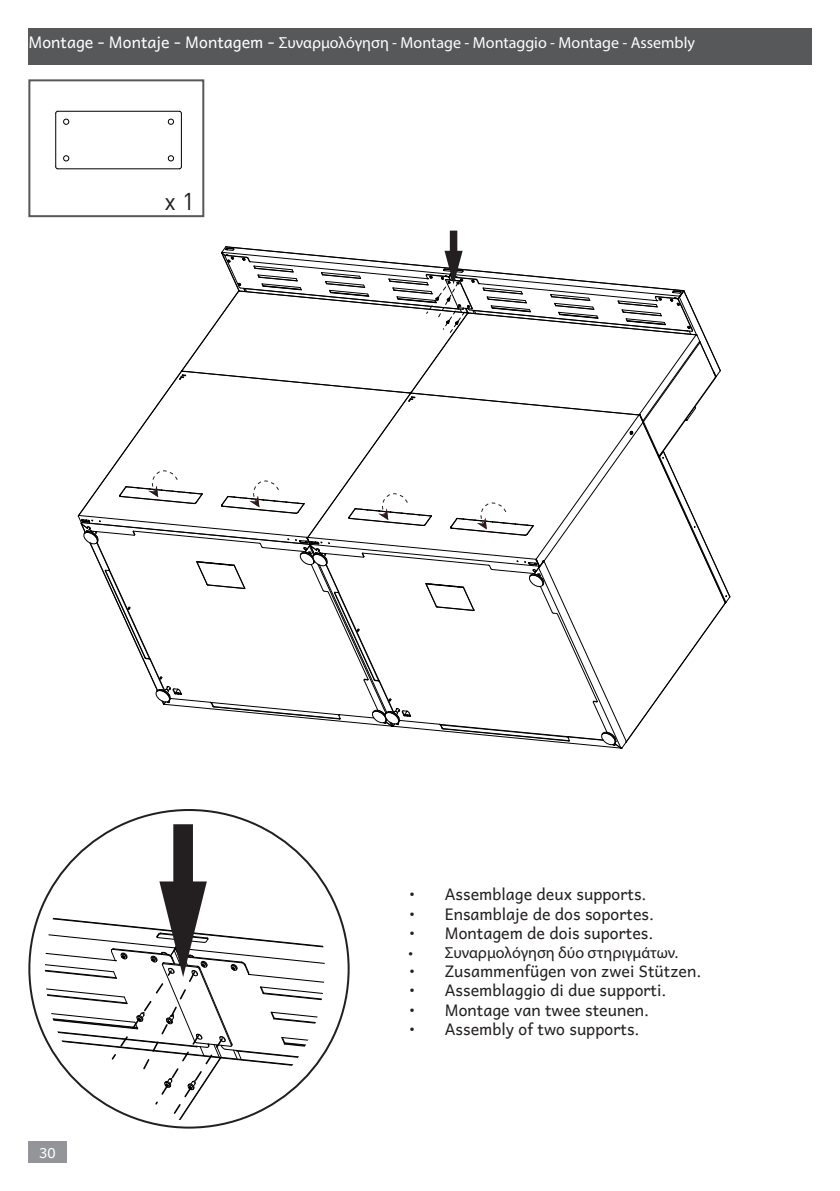
<style>
.page{position:relative;width:840px;height:1191px;background:#fff}
.page>*{position:absolute;margin:0;border:0;box-sizing:border-box;transform-origin:0 0}
.t1{font:24px "DIN Pro";color:#231f20}
.t2{font:16px "Andika";color:#231f20}
.t3{font:16px "Myriad Pro";color:#fff}
.t4{font:16px "Myriad Pro";color:#231f20}
.t5{font:14px "Andika";color:#fff}
.s1{font-family:"Andika"}
</style>
<div class="page">
<div style="left:28px;top:1141px;width:39px;height:21px;background:#939598"></div>
<div style="left:28px;top:28px;width:783px;height:37px;background:#57585a"></div>
<svg style="left:78px;top:231px;width:652px;height:518px"></svg>
<hr style="left:58px;top:168px;width:121px;height:1px;background:#000">
<hr style="left:55px;top:113px;width:1px;height:54px;background:#000">
<hr style="left:181px;top:113px;width:1px;height:54px;background:#000">
<hr style="left:58px;top:111px;width:121px;height:1px;background:#000">
<svg style="left:168px;top:155px;width:6px;height:6px"></svg>
<svg style="left:63px;top:155px;width:6px;height:6px"></svg>
<svg style="left:63px;top:119px;width:6px;height:6px"></svg>
<svg style="left:168px;top:119px;width:6px;height:6px"></svg>
<div style="left:28px;top:79px;width:176px;height:138px;border:2px solid #57585a"></div>
<svg style="left:45px;top:824px;width:279px;height:296px"></svg>
<p class="t3" style="left:28px;top:33px;width:667px"><span class="s1">Montage - Montaje - Montagem -</span> Συναρμολόγηση - Montage - Montaggio - Montage - Assembly</p>
<p class="t1" style="left:164px;top:183px;width:31px">x 1</p>
<p class="t5" style="left:39px;top:1145px;width:18px">30</p>
<p class="t2" style="left:408px;top:885px;width:239px">• Assemblage deux supports.</p>
<p class="t2" style="left:408px;top:904px;width:247px">• Ensamblaje de dos soportes.</p>
<p class="t2" style="left:408px;top:924px;width:246px">• Montagem de dois suportes.</p>
<p class="t4" style="left:408px;top:942px;width:271px">• Συναρμολόγηση δύο στηριγμάτων.</p>
<p class="t2" style="left:408px;top:962px;width:294px">• Zusammenfügen von zwei Stützen.</p>
<p class="t2" style="left:408px;top:981px;width:259px">• Assemblaggio di due supporti.</p>
<p class="t2" style="left:408px;top:1000px;width:242px">• Montage van twee steunen.</p>
<p class="t2" style="left:408px;top:1020px;width:232px">• Assembly of two supports.</p>
</div>
